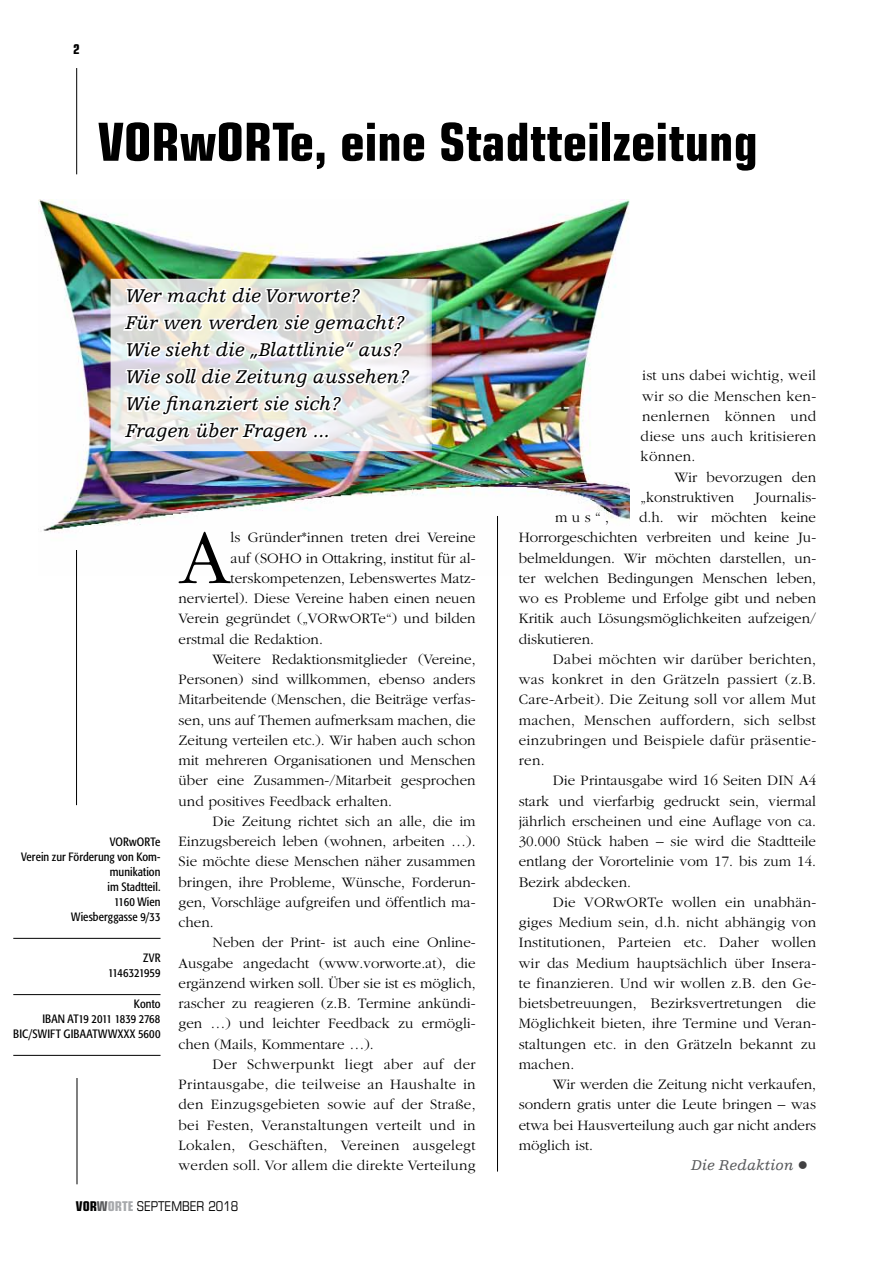
<style>
.page{position:relative;width:893px;height:1263px;background:#fff}
.page>*{position:absolute;margin:0;border:0;box-sizing:border-box;transform-origin:0 0}
.t1{font:300 79.95px "Garamond LT";color:#000}
.t2{font:700 condensed 52.5px "Eurostile LT";color:#000}
.t3{font:italic 19.5px/27px "Egyptienne FLT";color:#000}
.t4{font:300 15px/20.2px "Garamond LT";color:#000;text-align:justify}
.t5{font:300 15px "Garamond LT";letter-spacing:.02em;color:#000}
.t6{font:italic 15px "Egyptienne FLT";color:#58595b}
.t7{font:condensed 13.5px "Eurostile LT";color:#000}
.t8{font:700 condensed 13.5px "Eurostile LT";color:#000}
.t9{font:condensed 12px/15px "Formata";letter-spacing:.005em;color:#000;text-align:right}
.s1{font-weight:700}
.s2{font-weight:700;color:#58595b}
.s3{font-weight:700;color:#a7a9ac}
.s4{color:#414042}
</style>
<div class="page">
<img style="left:39px;top:199px;width:590px;height:376px">
<img style="left:111px;top:279px;width:321px;height:172px">
<hr style="left:76px;top:550px;width:1px;height:255px;background:#000">
<hr style="left:497px;top:516px;width:1px;height:655px;background:#000">
<svg style="left:121px;top:199px;width:292px;height:246px"></svg>
<hr style="left:77px;top:1078px;width:1px;height:106px;background:#000">
<hr style="left:76px;top:68px;width:1px;height:106px;background:#000">
<hr style="left:13px;top:938px;width:148px;height:1px;background:#000">
<hr style="left:13px;top:994px;width:148px;height:1px;background:#000">
<hr style="left:13px;top:1055px;width:148px;height:1px;background:#000">
<p class="t8" style="left:73px;top:41px;width:8px">2</p>
<h2 class="t2" style="left:98px;top:110px;width:661px">VORwORTe, eine Stadtteilzeitung</h2>
<h3 class="t3" style="left:125px;top:283px;width:285px">Wer macht die Vorworte?<br>Für wen werden sie gemacht?<br>Wie sieht die „Blattlinie“ aus?<br>Wie soll die Zeitung aussehen?<br>Wie finanziert sie sich?<br>Fragen über Fragen ...</h3>
<p class="t4" style="left:641px;top:366px;width:177px">ist uns dabei wichtig, weil wir so die Menschen ken&shy;nenlernen können und diese uns auch kritisieren können.</p>
<p class="t4" style="left:641px;top:467px;width:177px;text-indent:34px">Wir bevorzugen den „konstruktiven</p>
<p class="t4" style="left:755px;top:487px;width:63px">Journalis-</p>
<p class="t9" style="left:21px;top:834px;width:141px">VORwORTe<br>Verein zur Förderung von Kom&shy;munikation<br>im Stadtteil.<br>1160 Wien<br>Wiesberggasse 9/33</p>
<p class="t9" style="left:108px;top:951px;width:54px">ZVR<br>1146321959</p>
<p class="t9" style="left:13px;top:996px;width:149px">Konto<br>IBAN AT19 2011 1839 2768<br>BIC/SWIFT GIBAATWWXXX 5600</p>
<h1 class="t1" style="left:179px;top:515px;width:53px">A</h1>
<p class="t4" style="left:231px;top:528px;width:246px">ls Gründer*innen treten drei Vereine</p>
<p class="t4" style="left:231px;top:548px;width:247px">auf (SOHO in Ottakring, institut für al-</p>
<p class="t4" style="left:231px;top:568px;width:247px">terskompetenzen, Lebenswertes Matz-</p>
<p class="t4" style="left:179px;top:588px;width:298px">nerviertel). Diese Vereine haben einen neuen</p>
<p class="t4" style="left:179px;top:609px;width:299px">Verein gegründet („VORwORTe“) und bilden</p>
<p class="t4" style="left:179px;top:629px;width:146px">erstmal die Redaktion.</p>
<p class="t4" style="left:213px;top:649px;width:264px">Weitere Redaktionsmitglieder (Vereine,</p>
<p class="t4" style="left:179px;top:669px;width:298px">Personen) sind willkommen, ebenso anders</p>
<p class="t4" style="left:179px;top:690px;width:298px">Mitarbeitende (Menschen, die Beiträge verfas-</p>
<p class="t4" style="left:179px;top:710px;width:298px">sen, uns auf Themen aufmerksam machen, die</p>
<p class="t4" style="left:179px;top:730px;width:298px">Zeitung verteilen etc.). Wir haben auch schon</p>
<p class="t4" style="left:179px;top:750px;width:299px">mit mehreren Organisationen und Menschen</p>
<p class="t4" style="left:179px;top:771px;width:298px">über eine Zusammen-/Mitarbeit gesprochen</p>
<p class="t4" style="left:179px;top:791px;width:215px">und positives Feedback erhalten.</p>
<p class="t4" style="left:213px;top:811px;width:264px">Die Zeitung richtet sich an alle, die im</p>
<p class="t4" style="left:179px;top:831px;width:298px">Einzugsbereich leben (wohnen, arbeiten …).</p>
<p class="t4" style="left:179px;top:852px;width:299px">Sie möchte diese Menschen näher zusammen</p>
<p class="t4" style="left:179px;top:872px;width:299px">bringen, ihre Probleme, Wünsche, Forderun-</p>
<p class="t4" style="left:179px;top:892px;width:298px">gen, Vorschläge aufgreifen und öffentlich ma-</p>
<p class="t4" style="left:179px;top:912px;width:37px">chen.</p>
<p class="t4" style="left:213px;top:933px;width:265px">Neben der Print- ist auch eine Online-</p>
<p class="t4" style="left:179px;top:953px;width:298px">Ausgabe angedacht (www.vorworte.at), die</p>
<p class="t4" style="left:179px;top:973px;width:299px">ergänzend wirken soll. Über sie ist es möglich,</p>
<p class="t4" style="left:179px;top:993px;width:299px">rascher zu reagieren (z.B. Termine ankündi-</p>
<p class="t4" style="left:179px;top:1014px;width:299px">gen …) und leichter Feedback zu ermögli-</p>
<p class="t4" style="left:179px;top:1034px;width:197px">chen (Mails, Kommentare …).</p>
<p class="t5" style="left:213px;top:1056px;width:264px">Der Schwerpunkt liegt aber auf der</p>
<p class="t5" style="left:179px;top:1076px;width:299px">Printausgabe, die teilweise an Haushalte in</p>
<p class="t5" style="left:179px;top:1097px;width:299px">den Einzugsgebieten sowie auf der Straße,</p>
<p class="t5" style="left:179px;top:1117px;width:299px">bei Festen, Veranstaltungen verteilt und in</p>
<p class="t5" style="left:179px;top:1137px;width:298px">Lokalen, Geschäften, Vereinen ausgelegt</p>
<p class="t5" style="left:179px;top:1157px;width:299px">werden soll. Vor allem die direkte Verteilung</p>
<p class="t7" style="left:76px;top:1198px;width:164px"><span class="s1">VOR</span><span class="s2">W</span><span class="s3">ORTE</span> SEPTEMBER 2018</p>
<p class="t4" style="left:519px;top:507px;width:299px;text-indent:120px">d.h. wir möchten keine Horrorgeschichten verbreiten und keine Ju&shy;belmeldungen. Wir möchten darstellen, un&shy;ter welchen Bedingungen Menschen leben, wo es Probleme und Erfolge gibt und neben Kritik auch Lösungsmöglichkeiten aufzeigen/ diskutieren.</p>
<p class="t4" style="left:519px;top:649px;width:299px;text-indent:34px">Dabei möchten wir darüber berichten, was konkret in den Grätzeln passiert (z.B.<br>Care-Arbeit). Die Zeitung soll vor allem Mut machen, Menschen auffordern, sich selbst einzubringen und Beispiele dafür präsentie&shy;ren.</p>
<p class="t4" style="left:519px;top:771px;width:299px;text-indent:34px">Die Printausgabe wird 16 Seiten DIN A4 stark und vierfarbig gedruckt sein, viermal jährlich erscheinen und eine Auflage von ca.<br>30.000 Stück haben – sie wird die Stadtteile entlang der Vorortelinie vom 17. bis zum 14.<br>Bezirk abdecken.</p>
<p class="t4" style="left:519px;top:892px;width:299px;text-indent:34px">Die VORwORTe wollen ein unabhän&shy;giges Medium sein, d.h. nicht abhängig von Institutionen, Parteien etc. Daher wollen wir das Medium hauptsächlich über Insera&shy;te finanzieren. Und wir wollen z.B. den Ge&shy;bietsbetreuungen, Bezirksvertretungen die Möglichkeit bieten, ihre Termine und Veran&shy;staltungen etc. in den Grätzeln bekannt zu machen.</p>
<p class="t4" style="left:519px;top:1074px;width:299px;text-indent:34px">Wir werden die Zeitung nicht verkaufen, sondern gratis unter die Leute bringen – was etwa bei Hausverteilung auch gar nicht anders möglich ist.</p>
<p class="t6" style="left:691px;top:1157px;width:118px">Die Redaktion <span class="s4">●</span></p>
<p class="t4" style="left:555px;top:507px;width:55px">mus“,</p>
</div>
